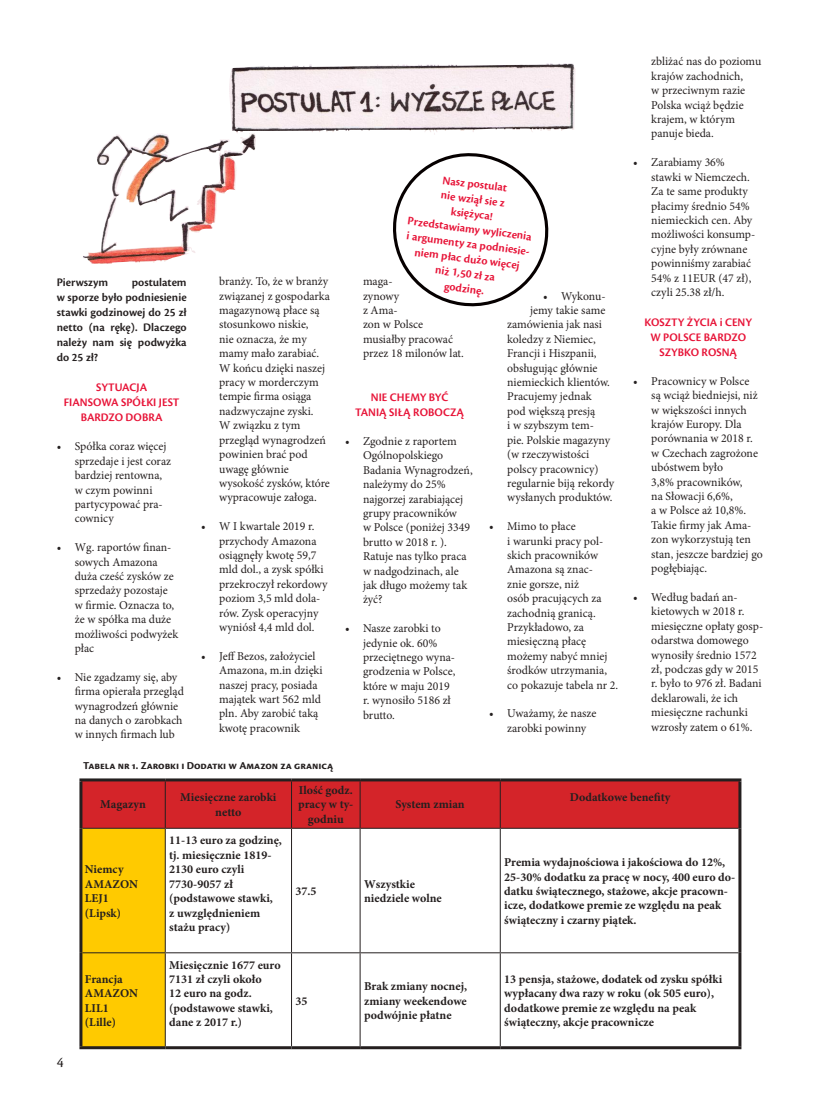
<style>
.page{position:relative;width:820px;height:1106px;background:#fff}
.page>*{position:absolute;margin:0;border:0;box-sizing:border-box;transform-origin:0 0}
.t1{font:15px "Cronos Pro";color:#241f1f}
.t2{font:12px/14.4px "Minion Pro";color:#241f1f}
.t3{font:700 12px/14.4px "Minion Pro";color:#241f1f}
.t4{font:600 12px/15px "Cronos Pro";color:#e71337;text-align:center}
.t5{font:600 12px/15px "Cronos Pro";color:#241f1f;text-align:justify}
.t6{font:700 11px "Cronos Pro";letter-spacing:-.005em;color:#241f1f}
</style>
<div class="page">
<div style="left:79px;top:778px;width:651px;height:278px;background:linear-gradient(to right,#fff,#fff)"></div>
<svg style="left:82px;top:781px;width:656px;height:265px"></svg>
<hr style="left:79px;top:778px;width:86px;height:3px;background:#241f1f">
<hr style="left:79px;top:781px;width:3px;height:47px;background:#241f1f">
<hr style="left:165px;top:778px;width:126px;height:3px;background:#241f1f">
<hr style="left:291px;top:778px;width:69px;height:3px;background:#241f1f">
<hr style="left:360px;top:778px;width:140px;height:3px;background:#241f1f">
<hr style="left:500px;top:778px;width:241px;height:3px;background:#241f1f">
<hr style="left:738px;top:781px;width:3px;height:47px;background:#241f1f">
<hr style="left:79px;top:828px;width:3px;height:124px;background:#241f1f">
<hr style="left:738px;top:828px;width:3px;height:124px;background:#241f1f">
<hr style="left:79px;top:952px;width:3px;height:94px;background:#241f1f">
<hr style="left:738px;top:952px;width:3px;height:94px;background:#241f1f">
<hr style="left:79px;top:1046px;width:86px;height:3px;background:#241f1f">
<hr style="left:165px;top:1046px;width:126px;height:3px;background:#241f1f">
<hr style="left:291px;top:1046px;width:69px;height:3px;background:#241f1f">
<hr style="left:360px;top:1046px;width:140px;height:3px;background:#241f1f">
<hr style="left:500px;top:1046px;width:241px;height:3px;background:#241f1f">
<hr style="left:165px;top:781px;width:1px;height:46px;background:#241f1f">
<hr style="left:291px;top:781px;width:1px;height:46px;background:#241f1f">
<hr style="left:359px;top:781px;width:1px;height:46px;background:#241f1f">
<hr style="left:499px;top:781px;width:1px;height:46px;background:#241f1f">
<hr style="left:82px;top:827px;width:83px;height:1px;background:#241f1f">
<hr style="left:165px;top:827px;width:126px;height:1px;background:#241f1f">
<hr style="left:165px;top:828px;width:1px;height:124px;background:#241f1f">
<hr style="left:291px;top:827px;width:69px;height:1px;background:#241f1f">
<hr style="left:291px;top:828px;width:1px;height:124px;background:#241f1f">
<hr style="left:360px;top:827px;width:140px;height:1px;background:#241f1f">
<hr style="left:359px;top:828px;width:1px;height:124px;background:#241f1f">
<hr style="left:500px;top:827px;width:238px;height:1px;background:#241f1f">
<hr style="left:499px;top:828px;width:1px;height:124px;background:#241f1f">
<hr style="left:82px;top:952px;width:83px;height:1px;background:#241f1f">
<hr style="left:165px;top:952px;width:126px;height:1px;background:#241f1f">
<hr style="left:165px;top:953px;width:1px;height:93px;background:#241f1f">
<hr style="left:291px;top:952px;width:69px;height:1px;background:#241f1f">
<hr style="left:291px;top:953px;width:1px;height:93px;background:#241f1f">
<hr style="left:360px;top:952px;width:140px;height:1px;background:#241f1f">
<hr style="left:359px;top:953px;width:1px;height:93px;background:#241f1f">
<hr style="left:500px;top:952px;width:238px;height:1px;background:#241f1f">
<hr style="left:499px;top:953px;width:1px;height:93px;background:#241f1f">
<img style="left:103px;top:63px;width:472px;height:186px">
<svg style="left:381px;top:142px;width:179px;height:165px"></svg>
<p class="t5" style="left:57px;top:275px;width:131px;text-indent:75px">postulatem w sporze było podniesienie stawki godzinowej do 25 zł netto (na rękę). Dlaczego należy nam się podwyżka do 25 zł?</p>
<p class="t4" style="left:64px;top:380px;width:117px">SYTUACJA<br>FIANSOWA SPÓŁKI JEST<br>BARDZO DOBRA</p>
<p class="t2" style="left:75px;top:439px;width:98px;text-indent:-18px">• Spółka coraz więcej sprzedaje i jest coraz bardziej rentowna, w czym powinni partycypować pra&shy;cownicy</p>
<p class="t2" style="left:75px;top:540px;width:105px;text-indent:-18px">• Wg. raportów finan&shy;sowych Amazona duża cześć zysków ze sprzedaży pozostaje w firmie. Oznacza to, że w spółka ma duże możliwości podwyżek płac</p>
<p class="t2" style="left:75px;top:670px;width:111px;text-indent:-18px">• Nie zgadzamy się, aby firma opierała przegląd wynagrodzeń głównie na danych o zarobkach w innych firmach lub</p>
<p class="t5" style="left:57px;top:275px;width:53px">Pierwszym</p>
<p class="t2" style="left:219px;top:274px;width:112px">branży. To, że w branży związanej z gospodarka magazynową płace są stosunkowo niskie,<br>nie oznacza, że my mamy mało zarabiać.<br>W końcu dzięki naszej pracy w morderczym tempie firma osiąga nadzwyczajne zyski.<br>W związku z tym przegląd wynagrodzeń powinien brać pod uwagę głównie wysokość zysków, które wypracowuje załoga.</p>
<p class="t2" style="left:219px;top:519px;width:110px;text-indent:-18px">• W I kwartale 2019 r. przychody Amazona osiągnęły kwotę 59,7 mld dol., a zysk spółki przekroczył rekordowy poziom 3,5 mld dola&shy;rów. Zysk operacyjny wyniósł 4,4 mld dol.</p>
<p class="t2" style="left:219px;top:649px;width:105px;text-indent:-18px">• Jeff Bezos, założyciel<br>Amazona, m.in dzięki naszej pracy, posiada majątek wart 562 mld pln. Aby zarobić taką kwotę pracownik</p>
<p class="t4" style="left:414px;top:169px;width:127px;rotate:7deg">Nasz postulat<br>nie wziął sie z<br>księżyca!<br>Przedstawiamy wyliczenia i argumenty za podniesie&shy;niem płac dużo więcej<br>niż 1,50 zł za<br>godzinę.</p>
<p class="t2" style="left:363px;top:274px;width:102px">maga-<br>zynowy<br>z Ama-<br>zon w Polsce musiałby pracować przez 18 milonów lat.</p>
<p class="t4" style="left:355px;top:390px;width:110px">NIE CHEMY BYĆ<br>TANIĄ SIŁĄ ROBOCZĄ</p>
<p class="t2" style="left:363px;top:434px;width:111px;text-indent:-18px">• Zgodnie z raportem<br>Ogólnopolskiego<br>Badania Wynagrodzeń, należymy do 25% najgorzej zarabiającej grupy pracowników<br>w Polsce (poniżej 3349 brutto w 2018 r. ).<br>Ratuje nas tylko praca w nadgodzinach, ale jak długo możemy tak żyć?</p>
<p class="t2" style="left:363px;top:621px;width:94px;text-indent:-18px">• Nasze zarobki to jedynie ok. 60% przeciętnego wyna&shy;grodzenia w Polsce, które w maju 2019 r. wynosiło 5186 zł brutto.</p>
<p class="t2" style="left:543px;top:289px;width:64px">• Wykonu-</p>
<p class="t2" style="left:530px;top:303px;width:77px">jemy takie same</p>
<p class="t2" style="left:507px;top:317px;width:96px">zamówienia jak nasi</p>
<p class="t2" style="left:507px;top:332px;width:90px">koledzy z Niemiec,</p>
<p class="t2" style="left:507px;top:346px;width:91px">Francji i Hiszpanii,</p>
<p class="t2" style="left:507px;top:361px;width:92px">obsługując głównie</p>
<p class="t2" style="left:507px;top:375px;width:104px">niemieckich klientów.</p>
<p class="t2" style="left:507px;top:389px;width:86px">Pracujemy jednak</p>
<p class="t2" style="left:507px;top:404px;width:90px">pod większą presją</p>
<p class="t2" style="left:507px;top:418px;width:88px">i w szybszym tem-</p>
<p class="t2" style="left:507px;top:433px;width:104px">pie. Polskie magazyny</p>
<p class="t2" style="left:507px;top:447px;width:84px">(w rzeczywistości</p>
<p class="t2" style="left:507px;top:461px;width:93px">polscy pracownicy)</p>
<p class="t2" style="left:507px;top:476px;width:108px">regularnie biją rekordy</p>
<p class="t2" style="left:507px;top:490px;width:107px">wysłanych produktów.</p>
<p class="t2" style="left:507px;top:519px;width:112px;text-indent:-18px">• Mimo to płace<br>i warunki pracy pol&shy;skich pracowników<br>Amazona są znac-<br>znie gorsze, niż<br>osób pracujących za zachodnią granicą.<br>Przykładowo, za miesięczną płacę możemy nabyć mniej środków utrzymania, co pokazuje tabela nr 2.</p>
<p class="t2" style="left:507px;top:706px;width:91px;text-indent:-18px">• Uważamy, że nasze zarobki powinny</p>
<p class="t2" style="left:651px;top:54px;width:111px">zbliżać nas do poziomu krajów zachodnich,<br>w przeciwnym razie<br>Polska wciąż będzie krajem, w którym panuje bieda.</p>
<p class="t2" style="left:651px;top:155px;width:105px;text-indent:-18px">• Zarabiamy 36% stawki w Niemczech.<br>Za te same produkty płacimy średnio 54% niemieckich cen. Aby możliwości konsump&shy;cyjne były zrównane powinniśmy zarabiać<br>54% z 11EUR (47 zł), czyli 25.38 zł/h.</p>
<p class="t4" style="left:644px;top:315px;width:109px">KOSZTY ŻYCIA i CENY<br>W POLSCE BARDZO<br>SZYBKO ROSNĄ</p>
<p class="t2" style="left:651px;top:374px;width:113px;text-indent:-18px">• Pracownicy w Polsce<br>są wciąż biedniejsi, niż w większości innych krajów Europy. Dla porównania w 2018 r. w Czechach zagrożone ubóstwem było<br>3,8% pracowników,<br>na Słowacji 6,6%,<br>a w Polsce aż 10,8%.<br>Takie firmy jak Ama&shy;zon wykorzystują ten stan, jeszcze bardziej go pogłębiając.</p>
<p class="t2" style="left:651px;top:590px;width:113px;text-indent:-18px">• Według badań an&shy;kietowych w 2018 r. miesięczne opłaty gosp&shy;odarstwa domowego wynosiły średnio 1572 zł, podczas gdy w 2015 r. było to 976 zł. Badani deklarowali, że ich miesięczne rachunki wzrosły zatem o 61%.</p>
<p class="t6" style="left:83px;top:759px;width:251px">Tabela nr 1. Zarobki i Dodatki w Amazon za granicą</p>
<p class="t3" style="left:100px;top:797px;width:47px">Magazyn</p>
<p class="t3" style="left:180px;top:790px;width:98px;text-align:center">Miesięczne zarobki netto</p>
<p class="t3" style="left:298px;top:783px;width:57px;text-align:center">Ilość godz. pracy w ty&shy;godniu</p>
<p class="t3" style="left:395px;top:797px;width:71px">System zmian</p>
<p class="t3" style="left:85px;top:862px;width:54px">Niemcy<br>AMAZON<br>LEJ1 (Lipsk)</p>
<p class="t3" style="left:169px;top:833px;width:114px">11-13 euro za godzinę, tj. miesięcznie 1819-<br>2130 euro czyli<br>7730-9057 zł (podstawowe stawki,<br>z uwzględnieniem stażu pracy)</p>
<p class="t3" style="left:295px;top:883px;width:23px">37.5</p>
<p class="t3" style="left:364px;top:876px;width:79px">Wszystkie niedziele wolne</p>
<p class="t3" style="left:569px;top:790px;width:102px">Dodatkowe benefity</p>
<p class="t3" style="left:504px;top:855px;width:232px">Premia wydajnościowa i jakościowa do 12%, 25-30% dodatku za pracę w nocy, 400 euro do&shy;datku świątecznego, stażowe, akcje pracown&shy;icze, dodatkowe premie ze względu na peak świąteczny i czarny piątek.</p>
<p class="t1" style="left:57px;top:1053px;width:8px">4</p>
<p class="t3" style="left:85px;top:971px;width:54px">Francja<br>AMAZON<br>LIL1 (Lille)</p>
<p class="t3" style="left:169px;top:957px;width:113px">Miesięcznie 1677 euro<br>7131 zł czyli około<br>12 euro na godz. (podstawowe stawki, dane z 2017 r.)</p>
<p class="t3" style="left:295px;top:993px;width:13px">35</p>
<p class="t3" style="left:364px;top:979px;width:104px;text-align:justify">Brak zmiany nocnej, zmiany weekendowe podwójnie płatne</p>
<p class="t3" style="left:504px;top:971px;width:219px">13 pensja, stażowe, dodatek od zysku spółki wypłacany dwa razy w roku (ok 505 euro), dodatkowe premie ze względu na peak świąteczny, akcje pracownicze</p>
</div>
